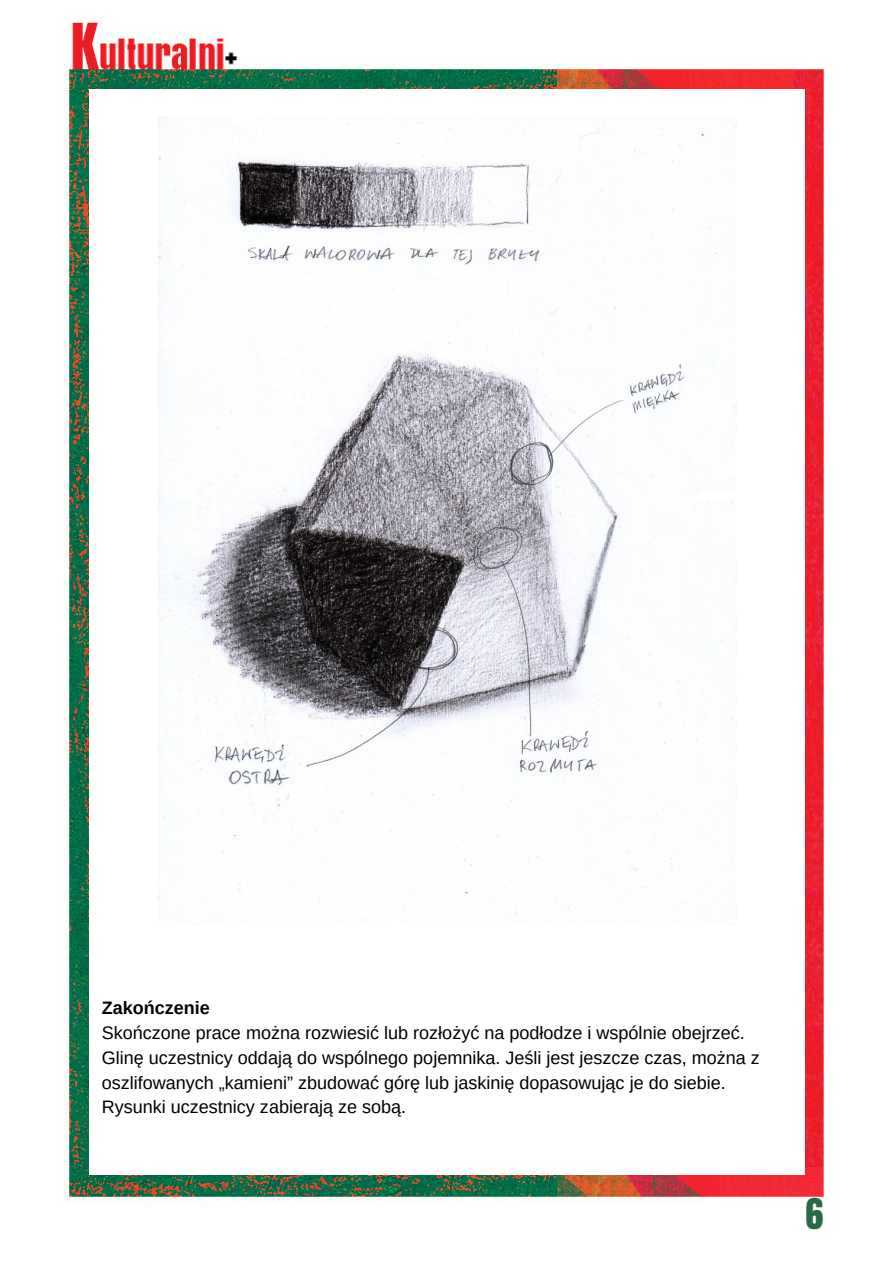
<style>
.page{position:relative;width:894px;height:1264px;background:#fff}
.page>*{position:absolute;margin:0;border:0;box-sizing:border-box;transform-origin:0 0}
.t1{font:36px "Anton";color:#266b46}
.t2{font:18px "Arimo";color:#000}
.t3{font:700 18px "Arimo";color:#000}
</style>
<div class="page">
<img style="left:63px;top:17px;width:494px;height:1185px">
<img style="left:557px;top:66px;width:267px;height:1135px">
<div style="left:89px;top:89px;width:715px;height:1086px;background:#fff"></div>
<img style="left:158px;top:117px;width:578px;height:807px">
<p class="t3" style="left:102px;top:997px;width:110px">Zakończenie</p>
<p class="t2" style="left:102px;top:1022px;width:644px">Skończone prace można rozwiesić lub rozłożyć na podłodze i wspólnie obejrzeć.</p>
<p class="t2" style="left:102px;top:1047px;width:659px">Glinę uczestnicy oddają do wspólnego pojemnika. Jeśli jest jeszcze czas, można z</p>
<p class="t2" style="left:102px;top:1072px;width:625px">oszlifowanych „kamieni” zbudować górę lub jaskinię dopasowując je do siebie.</p>
<p class="t2" style="left:102px;top:1096px;width:306px">Rysunki uczestnicy zabierają ze sobą.</p>
<p class="t1" style="left:805px;top:1187px;width:19px">6</p>
</div>
